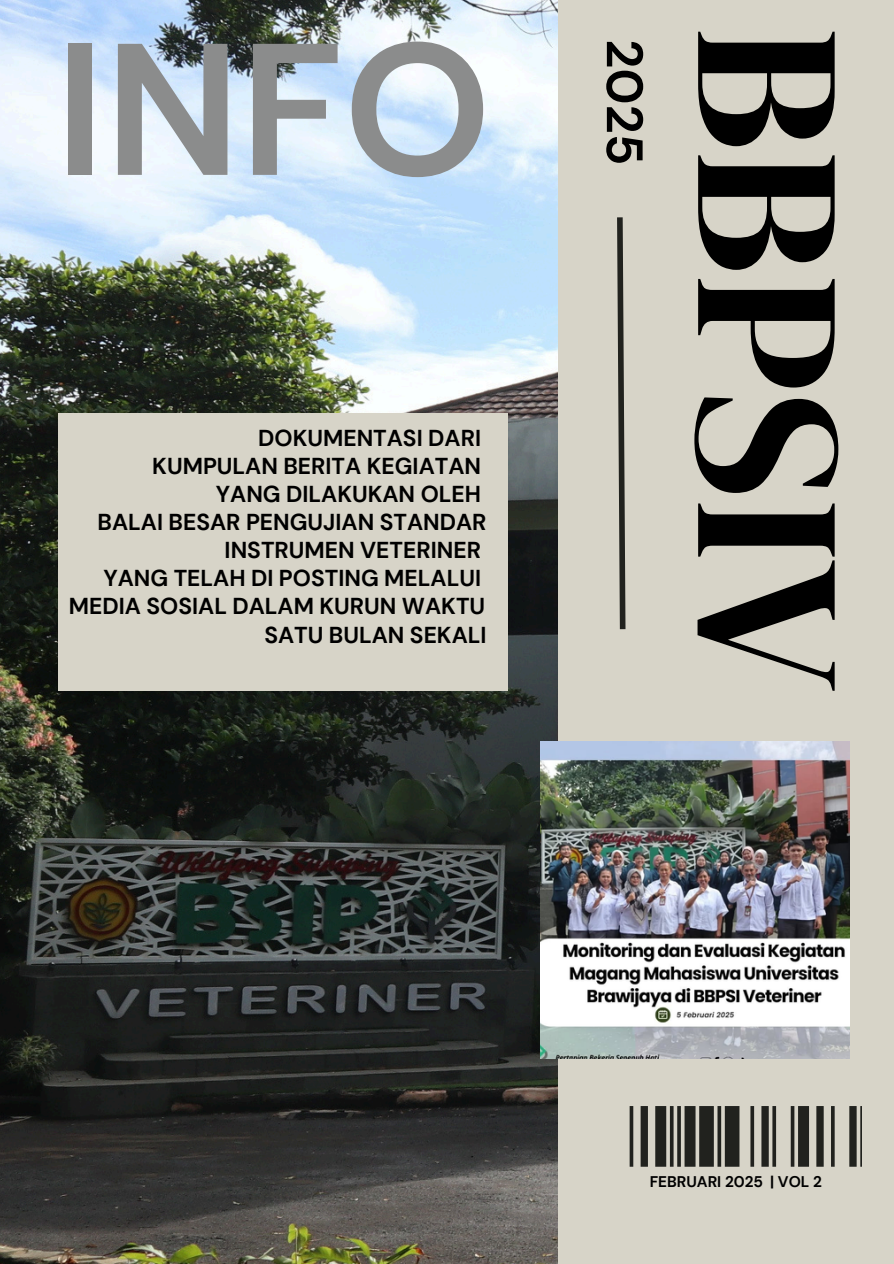
<style>
.page{position:relative;width:894px;height:1264px;background:#fff}
.page>*{position:absolute;margin:0;border:0;box-sizing:border-box;transform-origin:0 0}
.t1{font:206.7px "DM Serif Display";color:#000}
.t2{font:700 187.2px "DM Sans";color:#8b8c8c}
.t3{font:700 51px "DM Sans";color:#000}
.t4{font:700 22.95px/28.2px "DM Sans";color:#000;text-align:right}
.t5{font:700 15.45px "DM Sans";color:#000}
</style>
<div class="page">
<div style="left:0;top:0;width:893px;height:1263px;background:#d7d4c8"></div>
<img style="left:0;top:0;width:557px;height:1263px">
<img style="left:540px;top:741px;width:308px;height:317px">
<div style="left:59px;top:413px;width:448px;height:277px;background:#d7d4c8"></div>
<svg style="left:617px;top:217px;width:9px;height:413px"></svg>
<svg style="left:629px;top:1106px;width:232px;height:60px"></svg>
<h3 class="t2" style="left:56px;top:-11px;width:437px">INFO</h3>
<p class="t4" style="left:69px;top:423px;width:419px">DOKUMENTASI DARI<br>KUMPULAN BERITA KEGIATAN<br>YANG DILAKUKAN OLEH<br>BALAI BESAR PENGUJIAN STANDAR<br>INSTRUMEN VETERINER<br>YANG TELAH DI POSTING MELALUI<br>MEDIA SOSIAL DALAM KURUN WAKTU<br>SATU BULAN SEKALI</p>
<h2 class="t3" style="left:657px;top:39px;width:128px;rotate:90deg">2025</h2>
<h4 class="t1" style="left:912px;top:27px;width:667px;rotate:90deg">BBPSIV</h4>
<p class="t5" style="left:649px;top:1171px;width:115px">FEBRUARI 2025</p>
<p class="t5" style="left:770px;top:1171px;width:53px">| VOL 2</p>
</div>
